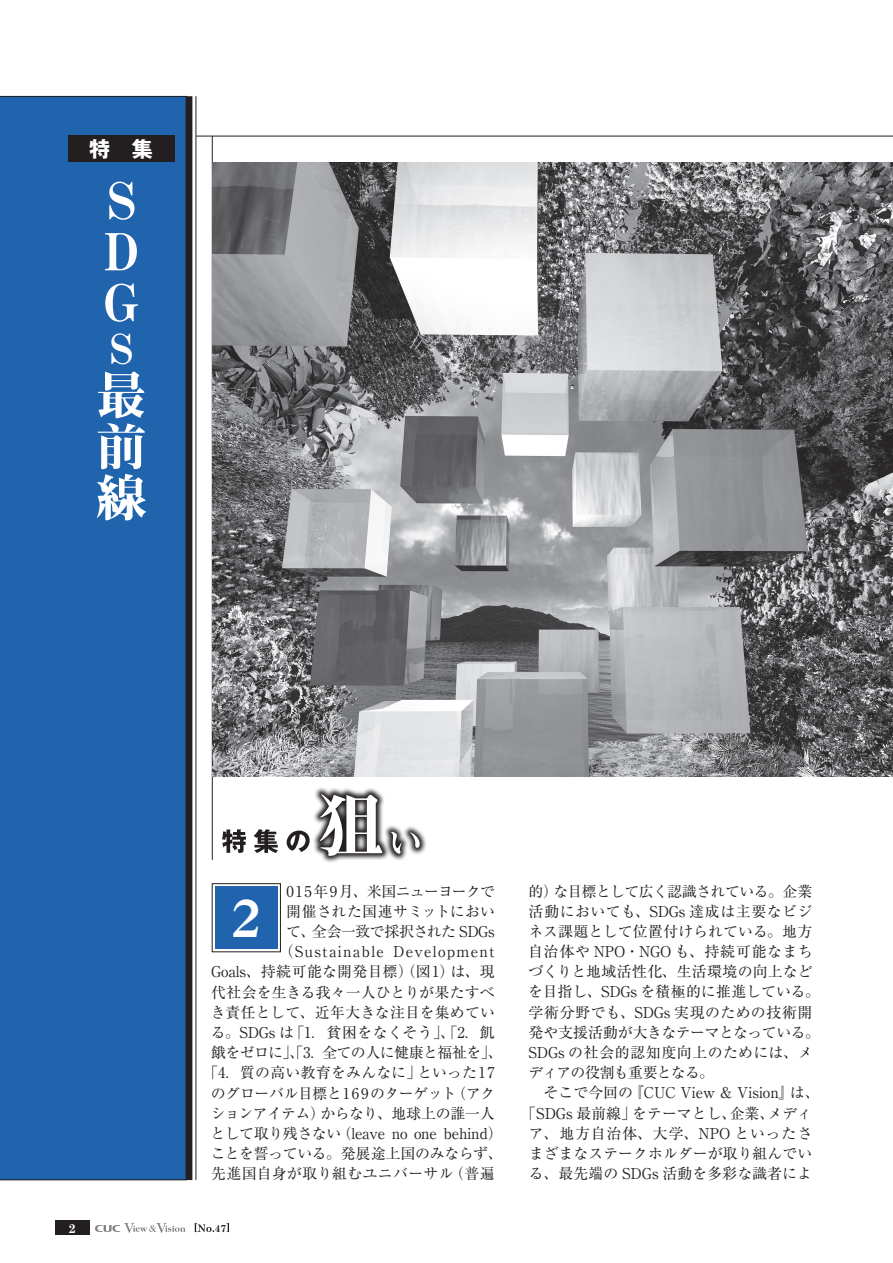
<style>
.page{position:relative;width:893px;height:1263px;background:#fff}
.page>*{position:absolute;margin:0;border:0;box-sizing:border-box;transform-origin:0 0}
.t1{font:51px/51px "Midashi Min Pro MA31";color:#fff;text-align:justify}
.t2{font:51px "Midashi Min Pro MA31";color:#fff;scale:.88 1}
.t3{font:41.4px "Midashi Min Pro MA31";color:#fff}
.t4{font:700 21.3px "Gothic MB101 Pro";color:#fff}
.t5{font:14.85px/20.2px "Ryumin Pro";color:#231f20}
.t6{font:14.85px "Ryumin Pro";letter-spacing:-.035em;color:#231f20}
.t7{font:14.85px "Ryumin Pro";letter-spacing:.085em;color:#231f20}
.t8{font:14.85px "Ryumin Pro";letter-spacing:-.025em;color:#231f20}
.t9{font:14.85px "Ryumin Pro";letter-spacing:.025em;color:#231f20}
.t10{font:14.85px "Ryumin Pro";letter-spacing:.06em;color:#231f20}
.t11{font:14.85px "Ryumin Pro";letter-spacing:-.03em;color:#231f20}
.t12{font:700 12.75px "Century Schoolbook";color:#fff}
.t13{font:700 10.05px "Century Schoolbook";color:#231f20}
</style>
<div class="page">
<svg style="left:195px;top:1223px;width:19px;height:9px"></svg>
<svg style="left:227px;top:1223px;width:2px;height:9px"></svg>
<div style="left:55px;top:1220px;width:34px;height:15px;background:#231f20"></div>
<svg style="left:95px;top:1223px;width:91px;height:10px"></svg>
<div style="left:0;top:96px;width:186px;height:1084px;background:#2164ae"></div>
<div style="left:186px;top:96px;width:6px;height:1084px;background:#231f20"></div>
<hr style="left:196px;top:96px;width:1px;height:1084px;background:#231f20">
<hr style="left:196px;top:136px;width:697px;height:1px;background:#231f20">
<hr style="left:212px;top:136px;width:1px;height:724px;background:#231f20">
<div style="left:68px;top:136px;width:106px;height:26px;background:#231f20"></div>
<img style="left:213px;top:162px;width:680px;height:615px">
<svg style="left:222px;top:829px;width:24px;height:24px"></svg>
<svg style="left:253px;top:829px;width:25px;height:24px"></svg>
<svg style="left:287px;top:830px;width:23px;height:22px"></svg>
<svg style="left:313px;top:787px;width:71px;height:75px"></svg>
<svg style="left:320px;top:794px;width:62px;height:62px"></svg>
<svg style="left:384px;top:825px;width:42px;height:35px"></svg>
<svg style="left:391px;top:832px;width:29px;height:22px"></svg>
<div style="left:212px;top:883px;width:69px;height:69px;border:1px solid #231f20"></div>
<div style="left:215px;top:886px;width:63px;height:63px;background:#2164ae"></div>
<h3 class="t4" style="left:89px;top:131px;width:65px">特　集</h3>
<h1 class="t1" style="left:96px;top:170px;width:44px">ＳＤＧ</h1>
<h2 class="t3" style="left:100px;top:317px;width:33px">Ｓ</h2>
<h1 class="t1" style="left:96px;top:365px;width:52px">最前線</h1>
<p class="t6" style="left:287px;top:879px;width:210px">015年9月、米国ニューヨークで</p>
<p class="t5" style="left:286px;top:900px;width:210px">開催された国連サミットにおい</p>
<p class="t11" style="left:286px;top:920px;width:210px">て、全会一致で採択された SDGs</p>
<p class="t7" style="left:279px;top:940px;width:218px">（Sustainable Development</p>
<p class="t5" style="left:211px;top:961px;width:285px">Goals、持続可能な開発目標）（図1）は、現</p>
<p class="t5" style="left:211px;top:981px;width:285px">代社会を生きる我々一人ひとりが果たすべ</p>
<p class="t5" style="left:211px;top:1001px;width:286px">き責任として、近年大きな注目を集めてい</p>
<p class="t5" style="left:211px;top:1021px;width:285px">る。SDGs は「1．貧困をなくそう」、「2．飢</p>
<p class="t6" style="left:211px;top:1041px;width:293px">餓をゼロに」、「3．全ての人に健康と福祉を」、</p>
<p class="t5" style="left:203px;top:1061px;width:293px">「4．質の高い教育をみんなに」といった17</p>
<p class="t8" style="left:211px;top:1081px;width:286px">のグローバル目標と169のターゲット（アク</p>
<p class="t6" style="left:211px;top:1101px;width:285px">ションアイテム）からなり、地球上の誰一人</p>
<p class="t5" style="left:211px;top:1122px;width:293px">として取り残さない（leave no one behind）</p>
<p class="t5" style="left:211px;top:1142px;width:293px">ことを誓っている。発展途上国のみならず、</p>
<p class="t9" style="left:211px;top:1162px;width:285px">先進国自身が取り組むユニバーサル（普遍</p>
<h1 class="t2" style="left:224px;top:879px;width:52px">２</h1>
<p class="t12" style="left:69px;top:1220px;width:9px">2</p>
<p class="t13" style="left:215px;top:1222px;width:13px">47</p>
<p class="t5" style="left:528px;top:880px;width:293px">的）な目標として広く認識されている。企業活動においても、SDGs 達成は主要なビジネス課題として位置付けられている。地方自治体や NPO・NGO も、持続可能なまちづくりと地域活性化、生活環境の向上などを目指し、SDGs を積極的に推進している。学術分野でも、SDGs 実現のための技術開発や支援活動が大きなテーマとなっている。<br>SDGs の社会的認知度向上のためには、メディアの役割も重要となる。</p>
<p class="t5" style="left:544px;top:1082px;width:278px">そこで今回の『CUC View &amp; Vision』は、</p>
<p class="t5" style="left:521px;top:1102px;width:292px">「SDGs 最前線」をテーマとし、企業、メディ</p>
<p class="t10" style="left:529px;top:1122px;width:285px">ア、地方自治体、大学、NPO といったさ</p>
<p class="t5" style="left:529px;top:1142px;width:285px">まざまなステークホルダーが取り組んでい</p>
<p class="t5" style="left:529px;top:1162px;width:285px">る、最先端の SDGs 活動を多彩な識者によ</p>
</div>
